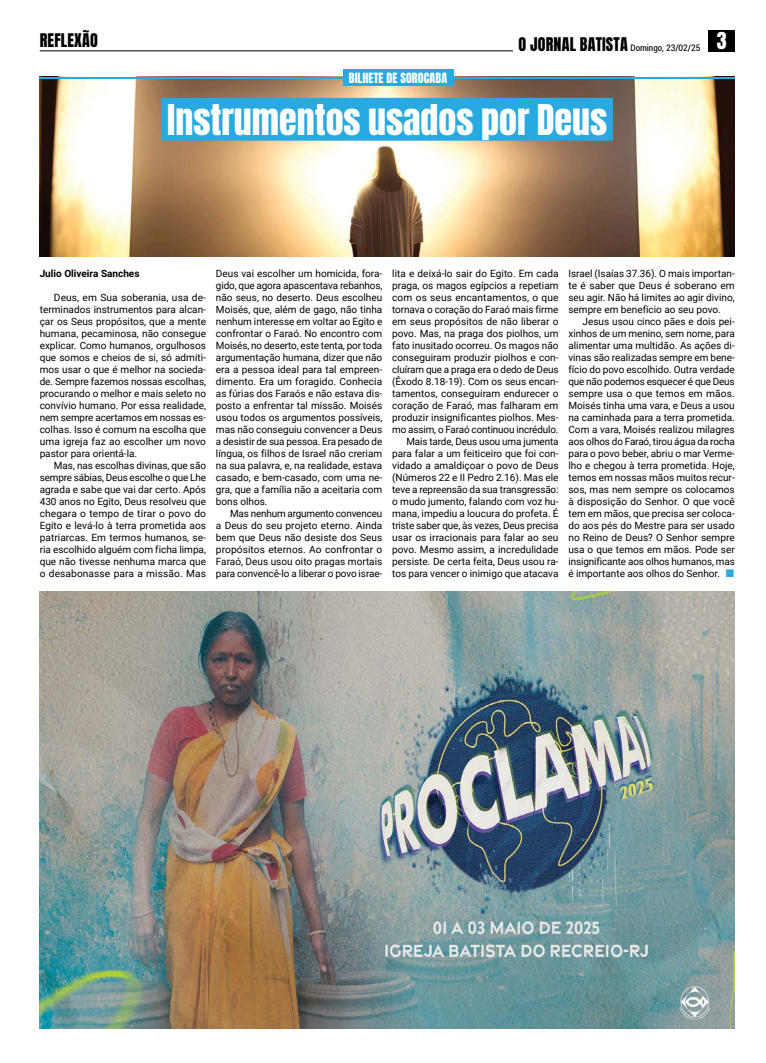
<style>
.page{position:relative;width:766px;height:1063px;background:#fff}
.page>*{position:absolute;margin:0;border:0;box-sizing:border-box;transform-origin:0 0}
.t1{font:36px "Anton";color:#fff}
.t2{font:20px "Anton";color:#fff}
.t3{font:16px "Anton";letter-spacing:.01em;color:#000}
.t4{font:12px "Anton";letter-spacing:.01em;color:#fff}
.t5{font:10px/12px "Roboto";color:#000;text-align:justify}
.t6{font:700 10px "Roboto";color:#000}
.t7{font:condensed 9px "Roboto";color:#000}
.s1{font-family:"Anton";font-stretch:normal;font-size:16px}
.s2{color:#28aae1}
</style>
<div class="page">
<img style="left:40px;top:76px;width:694px;height:181px">
<div style="left:708px;top:30px;width:26px;height:21px;background:#000"></div>
<hr style="left:40px;top:50px;width:473px;height:1px;background:#000">
<div style="left:161px;top:98px;width:451px;height:42px;background:#28aae1"></div>
<hr style="left:40px;top:77px;width:694px;height:2px;background:#28aae1">
<div style="left:343px;top:69px;width:110px;height:17px;background:#28aae1"></div>
<img style="left:40px;top:592px;width:694px;height:437px">
<h3 class="t3" style="left:40px;top:32px;width:59px">REFLEXÃO</h3>
<p class="t4" style="left:349px;top:72px;width:100px">BILHETE DE SOROCABA</p>
<p class="t7" style="left:518px;top:42px;width:183px"><span class="s1">O JORNAL BATISTA</span> Domingo, 23/02/25</p>
<h2 class="t2" style="left:716px;top:31px;width:11px">3</h2>
<h1 class="t1" style="left:167px;top:101px;width:441px">Instrumentos usados por Deus</h1>
<p class="t6" style="left:40px;top:266px;width:101px">Julio Oliveira Sanches</p>
<p class="t5" style="left:40px;top:291px;width:168px;text-indent:14px">Deus, em Sua soberania, usa de&shy;terminados instrumentos para alcan&shy;çar os Seus propósitos, que a mente humana, pecaminosa, não consegue explicar. Como humanos, orgulhosos que somos e cheios de si, só admiti&shy;mos usar o que é melhor na socieda&shy;de. Sempre fazemos nossas escolhas, procurando o melhor e mais seleto no convívio humano. Por essa realidade, nem sempre acertamos em nossas es&shy;colhas. Isso é comum na escolha que uma igreja faz ao escolher um novo pastor para orientá-la.</p>
<p class="t5" style="left:40px;top:459px;width:168px;text-indent:14px">Mas, nas escolhas divinas, que são sempre sábias, Deus escolhe o que Lhe agrada e sabe que vai dar certo. Após 430 anos no Egito, Deus resolveu que chegara o tempo de tirar o povo do Egito e levá-lo à terra prometida aos patriarcas. Em termos humanos, se&shy;ria escolhido alguém com ficha limpa, que não tivesse nenhuma marca que o desabonasse para a missão. Mas</p>
<p class="t5" style="left:216px;top:267px;width:168px">Deus vai escolher um homicida, fora&shy;gido, que agora apascentava rebanhos, não seus, no deserto. Deus escolheu Moisés, que, além de gago, não tinha nenhum interesse em voltar ao Egito e confrontar o Faraó. No encontro com Moisés, no deserto, este tenta, por toda argumentação humana, dizer que não era a pessoa ideal para tal empreen&shy;dimento. Era um foragido. Conhecia as fúrias dos Faraós e não estava dis&shy;posto a enfrentar tal missão. Moisés usou todos os argumentos possíveis, mas não conseguiu convencer a Deus a desistir de sua pessoa. Era pesado de língua, os filhos de Israel não creriam na sua palavra, e, na realidade, estava casado, e bem-casado, com uma ne&shy;gra, que a família não a aceitaria com bons olhos.</p>
<p class="t5" style="left:216px;top:507px;width:168px;text-indent:14px">Mas nenhum argumento convenceu a Deus do seu projeto eterno. Ainda bem que Deus não desiste dos Seus propósitos eternos. Ao confrontar o Faraó, Deus usou oito pragas mortais para convencê-lo a liberar o povo israe-</p>
<p class="t5" style="left:392px;top:267px;width:168px;text-align:right">lita e deixá-lo sair do Egito. Em cada praga, os magos egípcios a repetiam com os seus encantamentos, o que tornava o coração do Faraó mais firme em seus propósitos de não liberar o povo. Mas, na praga dos piolhos, um fato inusitado ocorreu. Os magos não conseguiram produzir piolhos e con&shy;cluíram que a praga era o dedo de Deus (Êxodo 8.18-19). Com os seus encan&shy;tamentos, conseguiram endurecer o coração de Faraó, mas falharam em produzir insignificantes piolhos. Mes&shy;mo assim, o Faraó continuou incrédulo.<br>Mais tarde, Deus usou uma jumenta para falar a um feiticeiro que foi con&shy;vidado a amaldiçoar o povo de Deus (Números 22 e II Pedro 2.16). Mas ele teve a repreensão da sua transgressão: o mudo jumento, falando com voz hu&shy;mana, impediu a loucura do profeta. É triste saber que, às vezes, Deus precisa usar os irracionais para falar ao seu povo. Mesmo assim, a incredulidade persiste. De certa feita, Deus usou ra&shy;tos para vencer o inimigo que atacava</p>
<p class="t5" style="left:568px;top:267px;width:168px">Israel (Isaías 37.36). O mais importan&shy;te é saber que Deus é soberano em seu agir. Não há limites ao agir divino, sempre em benefício ao seu povo.</p>
<p class="t5" style="left:568px;top:315px;width:168px;text-indent:14px">Jesus usou cinco pães e dois pei&shy;xinhos de um menino, sem nome, para alimentar uma multidão. As ações di&shy;vinas são realizadas sempre em bene&shy;fício do povo escolhido. Outra verdade que não podemos esquecer é que Deus sempre usa o que temos em mãos.<br>Moisés tinha uma vara, e Deus a usou na caminhada para a terra prometida.<br>Com a vara, Moisés realizou milagres aos olhos do Faraó, tirou água da rocha para o povo beber, abriu o mar Verme&shy;lho e chegou à terra prometida. Hoje, temos em nossas mãos muitos recur&shy;sos, mas nem sempre os colocamos à disposição do Senhor. O que você tem em mãos, que precisa ser coloca&shy;do aos pés do Mestre para ser usado no Reino de Deus? O Senhor sempre usa o que temos em mãos. Pode ser insignificante aos olhos humanos, mas é importante aos olhos do Senhor. <span class="s2">■</span></p>
</div>
